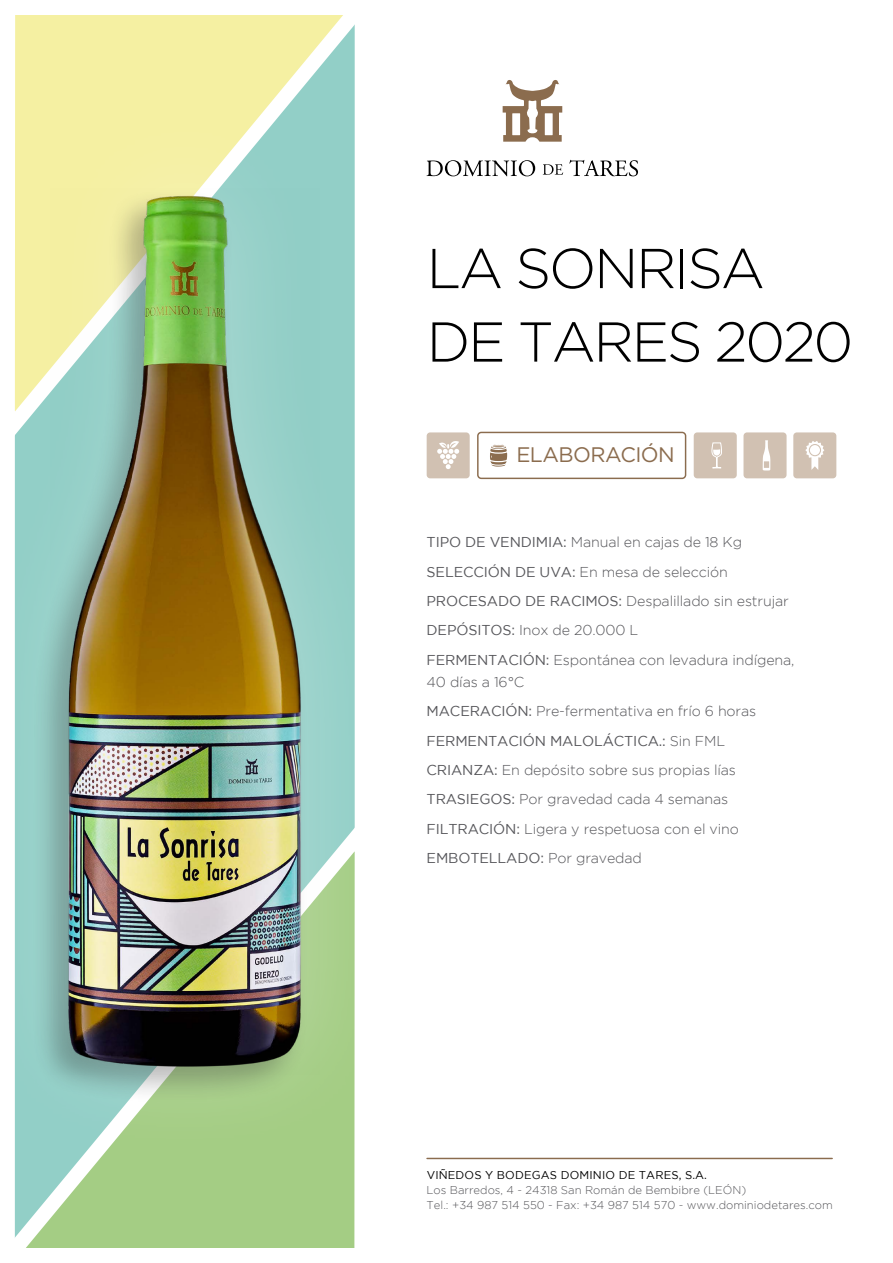
<style>
.page{position:relative;width:893px;height:1263px;background:#fff}
.page>*{position:absolute;margin:0;border:0;box-sizing:border-box;transform-origin:0 0}
.t1{font:300 56.1px/73.5px "Gotham";letter-spacing:-.04em;color:#000}
.t2{font:21px "Gotham";letter-spacing:-.025em;color:#8b6c4e}
.t3{font:300 14.25px/29.4px "Gotham";letter-spacing:-.01em;color:#56565a}
.t4{font:300 11.25px/15.1px "Gotham";color:#56565a}
.t5{font:11.25px "Gotham";letter-spacing:.015em;color:#000}
.s1{font-weight:400}
</style>
<div class="page">
<div style="left:743px;top:432px;width:43px;height:46px;background:#d1c1b2;border-radius:3px"></div>
<div style="left:694px;top:432px;width:43px;height:46px;background:#d1c1b2;border-radius:3px"></div>
<div style="left:477px;top:432px;width:209px;height:47px;border:1px solid #8b6c4e;border-radius:3px"></div>
<div style="left:427px;top:432px;width:43px;height:46px;background:#d1c1b2;border-radius:3px"></div>
<svg style="left:437px;top:441px;width:22px;height:28px"></svg>
<svg style="left:490px;top:444px;width:18px;height:23px"></svg>
<svg style="left:711px;top:442px;width:11px;height:27px"></svg>
<svg style="left:763px;top:440px;width:7px;height:30px"></svg>
<hr style="left:427px;top:1158px;width:405px;height:1px;background:#8b6c4e">
<svg style="left:427px;top:160px;width:108px;height:16px"></svg>
<svg style="left:543px;top:164px;width:20px;height:11px"></svg>
<svg style="left:569px;top:160px;width:69px;height:16px"></svg>
<svg style="left:503px;top:80px;width:59px;height:62px"></svg>
<svg style="left:15px;top:15px;width:340px;height:87px;background:#edeeaa"></svg>
<svg style="left:14px;top:1162px;width:341px;height:86px;background:#a7d090"></svg>
<div style="left:0;top:102px;width:397px;height:1060px;background:#fff;opacity:.3"></div>
<img style="left:50px;top:189px;width:269px;height:885px">
<div style="left:793px;top:432px;width:43px;height:46px;background:#d1c1b2;border-radius:3px"></div>
<svg style="left:805px;top:441px;width:19px;height:29px"></svg>
<div style="left:809px;top:444px;width:12px;height:12px;border:1px solid #d1c1b2;border-radius:50%"></div>
<h1 class="t1" style="left:427px;top:231px;width:428px">LA SONRISA<br>DE TARES 2020</h1>
<h2 class="t2" style="left:516px;top:443px;width:160px">ELABORACIÓN</h2>
<p class="t3" style="left:427px;top:527px;width:369px"><span class="s1">TIPO DE VENDIMIA:</span> Manual en cajas de 18 Kg <span class="s1">SELECCIÓN DE UVA:</span> En mesa de selección <span class="s1">PROCESADO DE RACIMOS:</span> Despalillado sin estrujar <span class="s1">DEPÓSITOS:</span> Inox de 20.000 L<br><span class="s1">FERMENTACIÓN:</span> Espontánea con levadura indígena,</p>
<p class="t3" style="left:427px;top:667px;width:331px">40 días a 16°C<br><span class="s1">MACERACIÓN:</span> Pre-fermentativa en frío 6 horas <span class="s1">FERMENTACIÓN MALOLÁCTICA.:</span> Sin FML <span class="s1">CRIANZA:</span> En depósito sobre sus propias lías <span class="s1">TRASIEGOS:</span> Por gravedad cada 4 semanas <span class="s1">FILTRACIÓN:</span> Ligera y respetuosa con el vino <span class="s1">EMBOTELLADO:</span> Por gravedad</p>
<p class="t5" style="left:427px;top:1168px;width:282px">VIÑEDOS Y BODEGAS DOMINIO DE TARES, S.A.</p>
<p class="t4" style="left:427px;top:1182px;width:408px">Los Barredos, 4 - 24318 San Román de Bembibre (LEÓN)<br>Tel.: +34 987 514 550 - Fax: +34 987 514 570 - www.dominiodetares.com</p>
</div>
